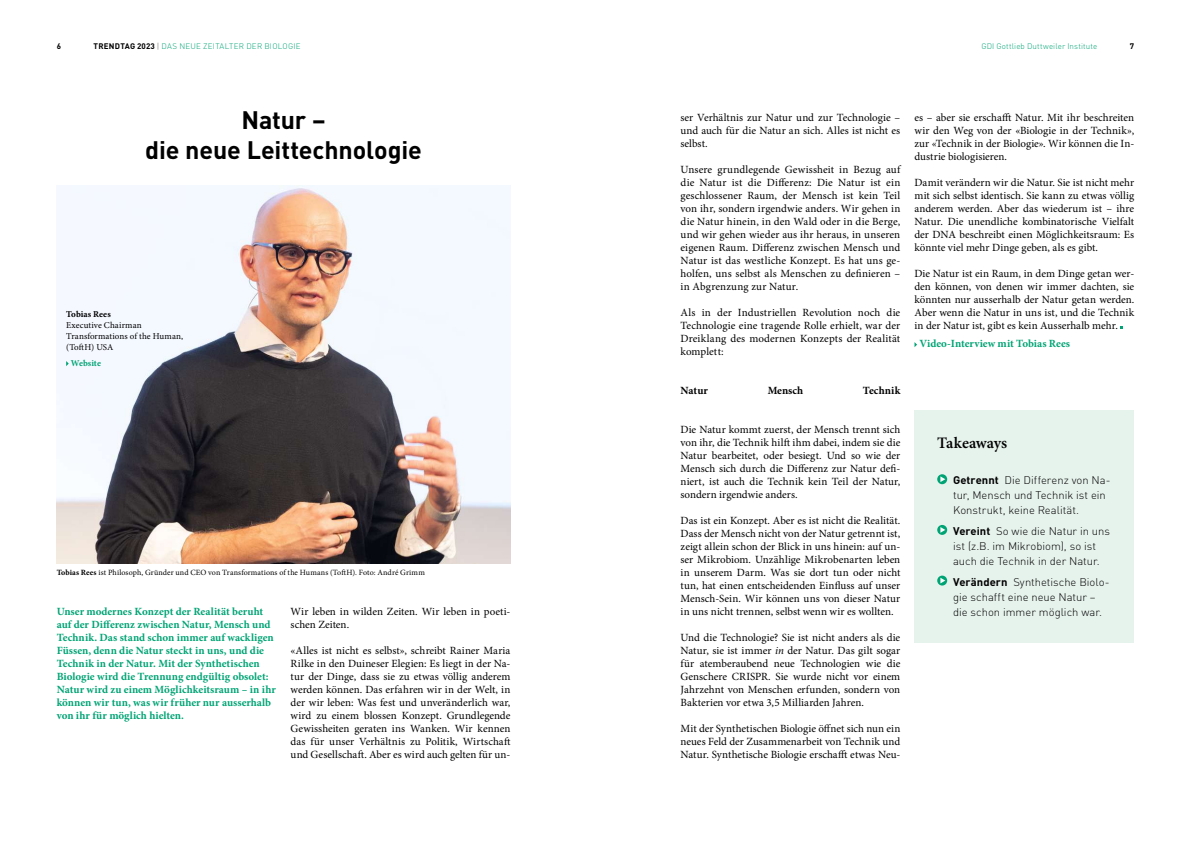
<style>
.page{position:relative;width:1191px;height:842px;background:#fff}
.page>*{position:absolute;margin:0;border:0;box-sizing:border-box;transform-origin:0 0}
.t1{font:700 25px/30px "DIN";letter-spacing:-.005em;color:#000;text-align:center}
.t2{font:600 16px "Minion Pro";letter-spacing:-.005em;color:#000}
.t3{font:11px/13px "Minion Pro";color:#000;text-align:justify}
.t4{font:700 11px/13px "Minion Pro";color:#00a474}
.t5{font:300 11px/15px "DINOT";color:#000}
.t6{font:700 11px "Minion Pro";letter-spacing:.005em;color:#000}
.t7{font:9px/11px "Minion Pro";letter-spacing:.01em;color:#000}
.t8{font:700 9px "Minion Pro";letter-spacing:.005em;color:#000}
.t9{font:700 9px "Minion Pro";color:#00a474}
.t10{font:8px "Minion Pro";letter-spacing:.01em;color:#000}
.t11{font:300 8px "DINOT";letter-spacing:.02em;color:#00a474}
.t12{font:700 8px "DINOT";color:#000}
.s1{font-weight:700;color:#000}
.s2{color:#575756}
.s3{font-weight:700}
.s4{font-style:italic}
</style>
<div class="page">
<img style="left:57px;top:186px;width:453px;height:377px">
<div style="left:914px;top:410px;width:220px;height:233px;background:#e6f2ec"></div>
<svg style="left:937px;top:474px;width:10px;height:10px"></svg>
<svg style="left:940px;top:476px;width:5px;height:6px"></svg>
<svg style="left:937px;top:525px;width:10px;height:10px"></svg>
<svg style="left:940px;top:527px;width:5px;height:6px"></svg>
<svg style="left:937px;top:576px;width:10px;height:9px"></svg>
<svg style="left:940px;top:578px;width:5px;height:5px"></svg>
<svg style="left:66px;top:361px;width:3px;height:5px"></svg>
<svg style="left:914px;top:342px;width:3px;height:5px"></svg>
<p class="t12" style="left:57px;top:40px;width:6px">6</p>
<p class="t11" style="left:94px;top:40px;width:208px"><span class="s1">TRENDTAG 2023</span> <span class="s2">|</span> DAS NEUE ZEITALTER DER BIOLOGIE</p>
<p class="t11" style="left:981px;top:40px;width:117px">GDI Gottlieb Duttweiler Institute</p>
<p class="t12" style="left:1130px;top:40px;width:6px">7</p>
<h1 class="t1" style="left:145px;top:103px;width:278px">Natur –<br>die neue Leittechnologie</h1>
<p class="t8" style="left:66px;top:307px;width:46px">Tobias Rees</p>
<p class="t7" style="left:66px;top:319px;width:119px">Executive Chairman<br>Transformations of the Human, (ToftH) USA</p>
<p class="t9" style="left:71px;top:357px;width:32px">Website</p>
<p class="t10" style="left:57px;top:567px;width:370px"><span class="s3">Tobias Rees</span> ist Philosoph, Gründer und CEO von Transformations of the Humans (ToftH). Foto: André Grimm</p>
<p class="t4" style="left:57px;top:604px;width:221px">Unser modernes Konzept der Realität beruht auf der Differenz zwischen Natur, Mensch und Technik. Das stand schon immer auf wackligen Füssen, denn die Natur steckt in uns, und die Technik in der Natur. Mit der Synthetischen Biologie wird die Trennung endgültig obsolet:<br>Natur wird zu einem Möglichkeitsraum – in ihr können wir tun, was wir früher nur ausserhalb von ihr für möglich hielten.</p>
<p class="t3" style="left:291px;top:605px;width:221px">Wir leben in wilden Zeiten. Wir leben in poeti&shy;schen Zeiten.</p>
<p class="t3" style="left:291px;top:644px;width:221px">«Alles ist nicht es selbst», schreibt Rainer Maria Rilke in den Duineser Elegien: Es liegt in der Na&shy;tur der Dinge, dass sie zu etwas völlig anderem werden können. Das erfahren wir in der Welt, in der wir leben: Was fest und unveränderlich war, wird zu einem blossen Konzept. Grundlegende Gewissheiten geraten ins Wanken. Wir kennen das für unser Verhältnis zu Politik, Wirtschaft und Gesellschaft. Aber es wird auch gelten für un-</p>
<p class="t3" style="left:680px;top:111px;width:221px">ser Verhältnis zur Natur und zur Technologie – und auch für die Natur an sich. Alles ist nicht es selbst.</p>
<p class="t3" style="left:680px;top:163px;width:221px">Unsere grundlegende Gewissheit in Bezug auf die Natur ist die Differenz: Die Natur ist ein geschlossener Raum, der Mensch ist kein Teil von ihr, sondern irgendwie anders. Wir gehen in die Natur hinein, in den Wald oder in die Berge, und wir gehen wieder aus ihr heraus, in unseren eigenen Raum. Differenz zwischen Mensch und Natur ist das westliche Konzept. Es hat uns ge&shy;holfen, uns selbst als Menschen zu definieren – in Abgrenzung zur Natur.</p>
<p class="t3" style="left:680px;top:306px;width:221px">Als in der Industriellen Revolution noch die Technologie eine tragende Rolle erhielt, war der Dreiklang des modernen Konzepts der Realität komplett:</p>
<p class="t6" style="left:680px;top:382px;width:29px">Natur</p>
<p class="t6" style="left:767px;top:382px;width:37px">Mensch</p>
<p class="t6" style="left:863px;top:382px;width:39px">Technik</p>
<p class="t3" style="left:680px;top:423px;width:221px">Die Natur kommt zuerst, der Mensch trennt sich von ihr, die Technik hilft ihm dabei, indem sie die Natur bearbeitet, oder besiegt. Und so wie der Mensch sich durch die Differenz zur Natur defi&shy;niert, ist auch die Technik kein Teil der Natur, sondern irgendwie anders.</p>
<p class="t3" style="left:680px;top:514px;width:221px">Das ist ein Konzept. Aber es ist nicht die Realität.<br>Dass der Mensch nicht von der Natur getrennt ist, zeigt allein schon der Blick in uns hinein: auf un&shy;ser Mikrobiom. Unzählige Mikrobenarten leben in unserem Darm. Was sie dort tun oder nicht tun, hat einen entscheidenden Einfluss auf unser Mensch-Sein. Wir können uns von dieser Natur in uns nicht trennen, selbst wenn wir es wollten.</p>
<p class="t3" style="left:680px;top:631px;width:221px">Und die Technologie? Sie ist nicht anders als die Natur, sie ist immer <span class="s4">in</span> der Natur. Das gilt sogar für atemberaubend neue Technologien wie die Genschere CRISPR. Sie wurde nicht vor einem Jahrzehnt von Menschen erfunden, sondern von Bakterien vor etwa 3,5 Milliarden Jahren.</p>
<p class="t3" style="left:680px;top:722px;width:221px">Mit der Synthetischen Biologie öffnet sich nun ein neues Feld der Zusammenarbeit von Technik und Natur. Synthetische Biologie erschafft etwas Neu-</p>
<p class="t3" style="left:914px;top:111px;width:221px">es – aber sie erschafft Natur. Mit ihr beschreiten wir den Weg von der «Biologie in der Technik», zur «Technik in der Biologie». Wir können die In&shy;dustrie biologisieren.</p>
<p class="t3" style="left:914px;top:176px;width:221px">Damit verändern wir die Natur. Sie ist nicht mehr mit sich selbst identisch. Sie kann zu etwas völlig anderem werden. Aber das wiederum ist – ihre Natur. Die unendliche kombinatorische Vielfalt der DNA beschreibt einen Möglichkeitsraum: Es könnte viel mehr Dinge geben, als es gibt.</p>
<p class="t3" style="left:914px;top:267px;width:221px">Die Natur ist ein Raum, in dem Dinge getan wer&shy;den können, von denen wir immer dachten, sie könnten nur ausserhalb der Natur getan werden.<br>Aber wenn die Natur in uns ist, und die Technik in der Natur ist, gibt es kein Ausserhalb mehr.</p>
<p class="t4" style="left:919px;top:337px;width:152px">Video-Interview mit Tobias Rees</p>
<h2 class="t2" style="left:937px;top:431px;width:71px">Takeaways</h2>
<p class="t5" style="left:953px;top:472px;width:159px"><span class="s3">Getrennt</span> Die Differenz von Na&shy;tur, Mensch und Technik ist ein<br>Konstrukt, keine Realität.</p>
<p class="t5" style="left:953px;top:523px;width:158px"><span class="s3">Vereint</span> So wie die Natur in uns ist (z.B. im Mikrobiom), so ist auch die Technik in der Natur.</p>
<p class="t5" style="left:953px;top:574px;width:158px"><span class="s3">Verändern</span> Synthetische Biolo&shy;gie schafft eine neue Natur – die schon immer möglich war.</p>
</div>
